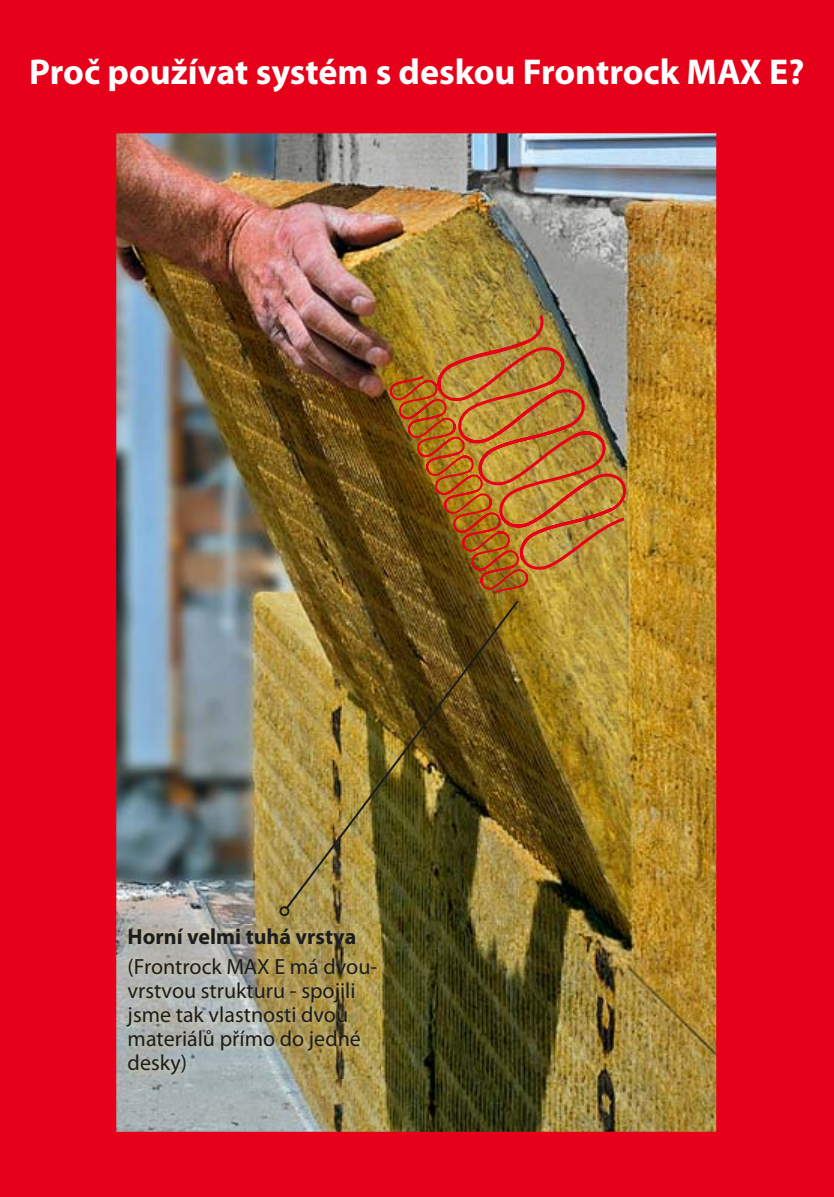
<style>
.page{position:relative;width:834px;height:1197px;background:#fff}
.page>*{position:absolute;margin:0;border:0;box-sizing:border-box;transform-origin:0 0}
.t1{font:700 36px "Myriad Pro";color:#fff}
.t2{font:22px/24px "Myriad Pro";color:#1b1c20}
.t3{font:700 22px "Myriad Pro";color:#1b1c20}
</style>
<div class="page">
<div style="left:0;top:0;width:833px;height:1196px;background:#e6001a"></div>
<img style="left:116px;top:133px;width:600px;height:998px">
<img style="left:530px;top:311px;width:97px;height:259px">
<img style="left:387px;top:303px;width:143px;height:292px">
<img style="left:278px;top:598px;width:242px;height:319px">
<img style="left:123px;top:924px;width:257px;height:154px">
<h1 class="t1" style="left:29px;top:58px;width:776px">Proč používat systém s deskou Frontrock MAX E?</h1>
<p class="t3" style="left:128px;top:928px;width:230px">Horní velmi tuhá vrstva</p>
<p class="t2" style="left:128px;top:956px;width:251px">(Frontrock MAX E má dvou&shy;vrstvou strukturu - spojili jsme tak vlastnosti dvou materiálů přímo do jedné desky)</p>
</div>
